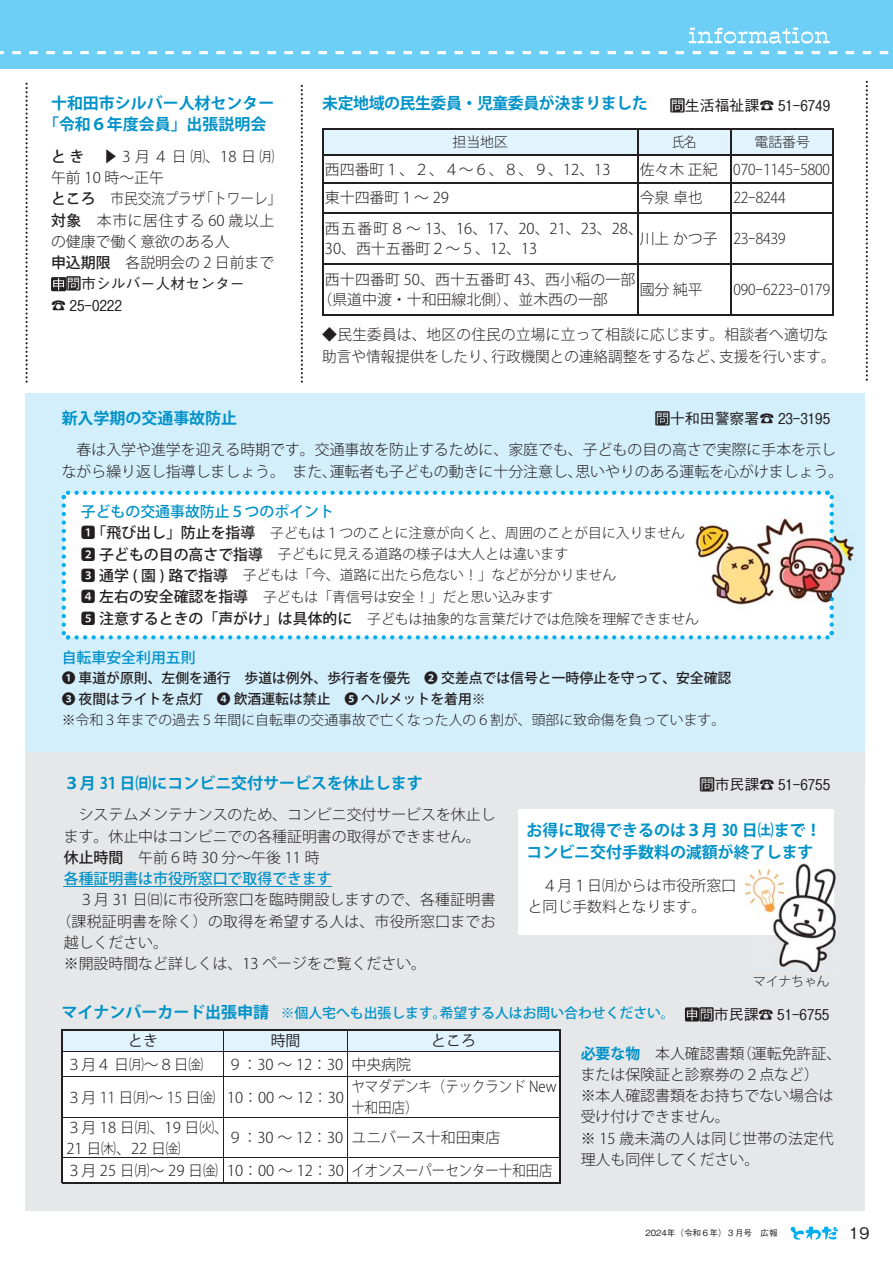
<style>
.page{position:relative;width:893px;height:1263px;background:#fff}
.page>*{position:absolute;margin:0;border:0;box-sizing:border-box;transform-origin:0 0}
.t1{font:15.9px/21.3px "Koz Go Pr 6 N Bold 90 msp RKSJ H";color:#0092c8}
.t2{font:15.9px/21.3px "Koz Go Pro Bold 90 msp RKSJ H";color:#0092c8;text-align:center}
.t3{font:15.9px "Koz Go Pro Bold 90 msp RKSJ H";letter-spacing:-.03em;color:#0092c8}
.t4{font:15.9px "Gothic BBB Pro Medium 90 msp RKSJ H";color:#231f20}
.t5{font:14.85px/21.3px "Koz Go Pro Light 90 msp RKSJ H";color:#231f20}
.t6{font:14.85px/21.3px "Gothic BBB Pro Medium 90 msp RKSJ H";color:#231f20}
.t7{font:14.85px "Koz Go Pro Light 90 msp RKSJ H";letter-spacing:.02em;color:#231f20}
.t8{font:14.85px "Koz Go Pro Medium 90 msp RKSJ H";color:#0092c8}
.t9{font:14.85px/21.3px "Koz Go Pro Light 90 msp RKSJ H";color:#231f20;scale:.9 1}
.t10{font:14.85px "Koz Go Pr 6 N Medium 90 msp RKSJ H";color:#0092c8}
.t11{font:14.85px "Koz Go Pro Regular 90 msp RKSJ H";color:#231f20}
.t12{font:13.8px/21.6px "Koz Go Pr 6 N Light 90 msp RKSJ H";color:#231f20}
.t13{font:13.8px/21.3px "Koz Go Pr 6 N Medium 90 msp RKSJ H";color:#231f20}
.t14{font:13.8px "Koz Go Pro Medium 90 msp RKSJ H";color:#0092c8}
.t15{font:13.8px "Koz Go Pro Light 90 msp RKSJ H";color:#231f20}
.t16{font:13.8px "Koz Go Pro Light 90 msp RKSJ H";color:#231f20;scale:.9 1}
.t17{font:12.75px "Koz Go Pro Light 90 msp RKSJ H";color:#231f20}
.t18{font:8.55px "Gothic BBB Pro Medium 90 msp RKSJ H";color:#231f20}
.s1{font-family:"Koz Go Pro Medium 90 msp RKSJ H"}
.s2{font-family:"Koz Go Pr 6 N Regular 90 msp RKSJ H";font-size:14.85px}
.s3{font-family:"Koz Go Pr 6 N Medium 90 msp RKSJ H";font-size:14.85px}
.s4{font-family:"Koz Go Pro Light 90 msp RKSJ H"}
.s5{font-family:"Koz Go Pr 6 N Bold 90 msp RKSJ H";color:#0092c8}
</style>
<div class="page">
<div style="left:26px;top:393px;width:839px;height:359px;background:#d4effc"></div>
<div style="left:26px;top:752px;width:839px;height:459px;background:#e6e7e8"></div>
<svg style="left:790px;top:1226px;width:48px;height:14px"></svg>
<div style="left:0;top:0;width:892px;height:68px;background:#6dcff6"></div>
<svg style="left:0;top:51px;width:889px;height:3px"></svg>
<svg style="left:688px;top:28px;width:141px;height:16px"></svg>
<svg style="left:63px;top:1078px;width:496px;height:105px"></svg>
<hr style="left:62px;top:1077px;width:1px;height:40px;background:#231f20">
<hr style="left:559px;top:1077px;width:1px;height:40px;background:#231f20">
<hr style="left:62px;top:1117px;width:1px;height:41px;background:#231f20">
<hr style="left:559px;top:1117px;width:1px;height:41px;background:#231f20">
<svg style="left:62px;top:1158px;width:1px;height:25px"></svg>
<svg style="left:559px;top:1158px;width:1px;height:25px"></svg>
<hr style="left:62px;top:1183px;width:498px;height:1px;background:#231f20">
<svg style="left:62px;top:1030px;width:498px;height:47px"></svg>
<hr style="left:63px;top:1077px;width:284px;height:1px;background:#231f20">
<hr style="left:223px;top:1077px;width:1px;height:40px;background:#231f20">
<hr style="left:347px;top:1077px;width:212px;height:1px;background:#231f20">
<hr style="left:347px;top:1077px;width:1px;height:40px;background:#231f20">
<hr style="left:63px;top:1117px;width:284px;height:1px;background:#231f20">
<hr style="left:223px;top:1118px;width:1px;height:39px;background:#231f20">
<hr style="left:347px;top:1117px;width:212px;height:1px;background:#231f20">
<hr style="left:347px;top:1118px;width:1px;height:39px;background:#231f20">
<hr style="left:63px;top:1157px;width:284px;height:1px;background:#231f20">
<svg style="left:223px;top:1158px;width:1px;height:25px"></svg>
<hr style="left:347px;top:1157px;width:212px;height:1px;background:#231f20">
<svg style="left:347px;top:1158px;width:1px;height:25px"></svg>
<hr style="left:64px;top:886px;width:268px;height:1px;background:#0092c8">
<div style="left:519px;top:809px;width:314px;height:126px;background:#fff"></div>
<svg style="left:685px;top:1007px;width:14px;height:15px"></svg>
<svg style="left:687px;top:1008px;width:10px;height:13px"></svg>
<svg style="left:62px;top:491px;width:771px;height:148px"></svg>
<img style="left:692px;top:500px;width:165px;height:123px">
<img style="left:829px;top:503px;width:4px;height:120px">
<svg style="left:322px;top:129px;width:511px;height:83px"></svg>
<hr style="left:322px;top:212px;width:315px;height:1px;background:#231f20">
<hr style="left:322px;top:213px;width:1px;height:50px;background:#231f20">
<hr style="left:637px;top:212px;width:94px;height:1px;background:#231f20">
<hr style="left:637px;top:213px;width:1px;height:50px;background:#231f20">
<hr style="left:731px;top:212px;width:102px;height:1px;background:#231f20">
<hr style="left:730px;top:213px;width:1px;height:50px;background:#231f20">
<hr style="left:832px;top:213px;width:1px;height:50px;background:#231f20">
<hr style="left:322px;top:263px;width:315px;height:1px;background:#231f20">
<hr style="left:322px;top:264px;width:1px;height:50px;background:#231f20">
<hr style="left:637px;top:263px;width:94px;height:1px;background:#231f20">
<hr style="left:637px;top:264px;width:1px;height:50px;background:#231f20">
<hr style="left:731px;top:263px;width:102px;height:1px;background:#231f20">
<hr style="left:730px;top:264px;width:1px;height:50px;background:#231f20">
<hr style="left:832px;top:264px;width:1px;height:50px;background:#231f20">
<hr style="left:322px;top:314px;width:511px;height:1px;background:#231f20">
<svg style="left:301px;top:85px;width:2px;height:298px"></svg>
<svg style="left:26px;top:83px;width:2px;height:300px"></svg>
<svg style="left:865px;top:81px;width:2px;height:300px"></svg>
<img style="left:745px;top:864px;width:91px;height:108px">
<img style="left:745px;top:864px;width:88px;height:71px">
<svg style="left:51px;top:277px;width:15px;height:14px"></svg>
<svg style="left:53px;top:278px;width:11px;height:12px"></svg>
<p class="t2" style="left:43px;top:95px;width:233px">十和田市シルバー人材センター「令和６年度会員」出張説明会</p>
<p class="t5" style="left:51px;top:148px;width:240px"><span class="s1">とき</span>　▶3月４日㈪、18日㈪　午前 10 時～正午<br><span class="s1">ところ</span> 市民交流プラザ「トワーレ」<span class="s1">対象</span>　本市に居住する 60 歳以上の健康で働く意欲のある人<br><span class="s1">申込期限</span>　各説明会の 2 日前まで</p>
<p class="t6" style="left:51px;top:275px;width:195px;text-indent:15px">問市シルバー人材センター☎ 25-0222</p>
<p class="t3" style="left:322px;top:97px;width:327px">未定地域の民生委員・児童委員が決まりました</p>
<p class="t6" style="left:670px;top:97px;width:161px">問生活福祉課☎ 51-6749</p>
<p class="t15" style="left:452px;top:137px;width:57px">担当地区</p>
<p class="t16" style="left:672px;top:137px;width:29px">氏名</p>
<p class="t15" style="left:754px;top:137px;width:57px">電話番号</p>
<p class="t5" style="left:325px;top:160px;width:287px">西四番町１、２、４～６、８、９、12、13</p>
<p class="t5" style="left:639px;top:160px;width:192px">佐々木 正紀 070-1145-5800</p>
<p class="t5" style="left:325px;top:189px;width:126px">東十四番町１～ 29</p>
<p class="t5" style="left:639px;top:189px;width:65px">今泉 卓也</p>
<p class="t5" style="left:733px;top:189px;width:54px">22-8244</p>
<p class="t5" style="left:325px;top:220px;width:319px;line-height:20.2px">西五番町８～ 13、16、17、20、21、23、28、<br>30、西十五番町２～５、12、13</p>
<p class="t5" style="left:639px;top:230px;width:147px">川上 かつ子 23-8439</p>
<p class="t5" style="left:317px;top:271px;width:319px;line-height:20.2px;text-indent:7px">西十四番町 50、西十五番町 43、西小稲の一部（県道中渡・十和田線北側）、並木西の一部</p>
<p class="t5" style="left:639px;top:281px;width:65px">國分 純平</p>
<p class="t5" style="left:733px;top:281px;width:98px">090-6223-0179</p>
<p class="t5" style="left:322px;top:326px;width:515px">◆民生委員は、地区の住民の立場に立って相談に応じます。相談者へ適切な助言や情報提供をしたり、行政機関との連絡調整をするなど、支援を行います。</p>
<p class="t2" style="left:62px;top:409px;width:177px">新入学期の交通事故防止</p>
<p class="t5" style="left:62px;top:441px;width:783px">　春は入学や進学を迎える時期です。交通事故を防止するために、家庭でも、子どもの目の高さで実際に手本を示しながら繰り返し指導しましょう。　また、運転者も子どもの動きに十分注意し、思いやりのある運転を心がけましょう。</p>
<p class="t6" style="left:655px;top:410px;width:176px">問十和田警察署☎ 23-3195</p>
<p class="t8" style="left:81px;top:506px;width:254px">子どもの交通事故防止５つのポイント</p>
<p class="t12" style="left:81px;top:524px;width:619px"><span class="s2">1</span><span class="s3">「飛び出し」防止を指導</span> 子どもは１つのことに注意が向くと、周囲のことが目に入りません<span class="s2">2</span> <span class="s3">子どもの目の高さで指導</span> 子どもに見える道路の様子は大人とは違います<br><span class="s2">3</span> <span class="s3">通学 ( 園 ) 路で指導</span> 子どもは「今、道路に出たら危ない！」などが分かりません<br><span class="s2">4</span> <span class="s3">左右の安全確認を指導</span> 子どもは「青信号は安全！」だと思い込みます<br><span class="s2">5</span> <span class="s3">注意するときの「声がけ」は具体的に</span> 子どもは抽象的な言葉だけでは危険を理解できません</p>
<p class="t8" style="left:62px;top:652px;width:135px">自転車安全利用五則</p>
<p class="t13" style="left:62px;top:669px;width:671px">❶ 車道が原則、左側を通行　歩道は例外、歩行者を優先　❷ 交差点では信号と一時停止を守って、安全確認<br>❸ 夜間はライトを点灯　❹ 飲酒運転は禁止　❺ ヘルメットを着用※</p>
<p class="t12" style="left:62px;top:711px;width:665px">※令和３年までの過去５年間に自転車の交通事故で亡くなった人の６割が、頭部に致命傷を負っています。</p>
<p class="t1" style="left:64px;top:774px;width:360px">３月 31 日㈰にコンビニ交付サービスを休止します</p>
<p class="t5" style="left:64px;top:806px;width:433px">　システムメンテナンスのため、コンビニ交付サービスを休止します。休止中はコンビニでの各種証明書の取得ができません。<span class="s1">休止時間　</span>午前６時 30 分～午後 11 時</p>
<p class="t10" style="left:64px;top:873px;width:269px">各種証明書は市役所窓口で取得できます</p>
<p class="t5" style="left:64px;top:891px;width:433px">　３月 31 日㈰に市役所窓口を臨時開設しますので、各種証明書</p>
<p class="t7" style="left:56px;top:915px;width:441px">（課税証明書を除く）の取得を希望する人は、市役所窓口までお</p>
<p class="t5" style="left:64px;top:934px;width:106px">越しください。</p>
<p class="t5" style="left:64px;top:955px;width:364px">※開設時間など詳しくは、13 ページをご覧ください。</p>
<p class="t6" style="left:699px;top:776px;width:132px">問市民課<span class="s4">☎</span> 51-6755</p>
<p class="t1" style="left:526px;top:822px;width:296px">お得に取得できるのは３月 30 日㈯まで！コンビニ交付手数料の減額が終了します</p>
<p class="t5" style="left:527px;top:876px;width:210px">　４月１日㈪からは市役所窓口と同じ手数料となります。</p>
<p class="t17" style="left:753px;top:976px;width:78px">マイナちゃん</p>
<p class="t2" style="left:62px;top:1004px;width:225px">マイナンバーカード出張申請　</p>
<p class="t11" style="left:128px;top:1035px;width:31px">とき</p>
<p class="t11" style="left:271px;top:1035px;width:31px">時間</p>
<p class="t11" style="left:431px;top:1035px;width:46px">ところ</p>
<p class="t5" style="left:66px;top:1056px;width:138px">３月４日㈪～８日㈮</p>
<p class="t5" style="left:228px;top:1056px;width:185px">９：30 ～ 12：30 中央病院</p>
<p class="t5" style="left:66px;top:1089px;width:279px">３月 11 日㈪～ 15 日㈮ 10：00 ～ 12：30</p>
<p class="t9" style="left:351px;top:1078px;width:229px">ヤマダデンキ（テックランド New十和田店）</p>
<p class="t5" style="left:66px;top:1118px;width:164px">３月 18 日㈪、19 日㈫、<br>21 日㈭、22 日㈮</p>
<p class="t5" style="left:228px;top:1129px;width:274px">９：30 ～ 12：30 ユニバース十和田東店</p>
<p class="t5" style="left:66px;top:1162px;width:487px">３月 25 日㈪～ 29 日㈮ 10：00 ～ 12：30 イオンスーパーセンター十和田店</p>
<p class="t14" style="left:281px;top:1008px;width:395px">※個人宅へも出張します。希望する人はお問い合わせください。</p>
<p class="t6" style="left:699px;top:1006px;width:132px">問市民課<span class="s4">☎</span> 51-6755</p>
<p class="t5" style="left:580px;top:1044px;width:262px"><span class="s5">必要な物</span>　本人確認書類（運転免許証、または保険証と診察券の２点など）<br>※本人確認書類をお持ちでない場合は受け付けできません。<br>※ 15 歳未満の人は同じ世帯の法定代理人も同伴してください。</p>
<p class="t18" style="left:645px;top:1230px;width:133px">2024年（令和６年）３月号　広報</p>
<p class="t4" style="left:849px;top:1227px;width:22px">19</p>
</div>
